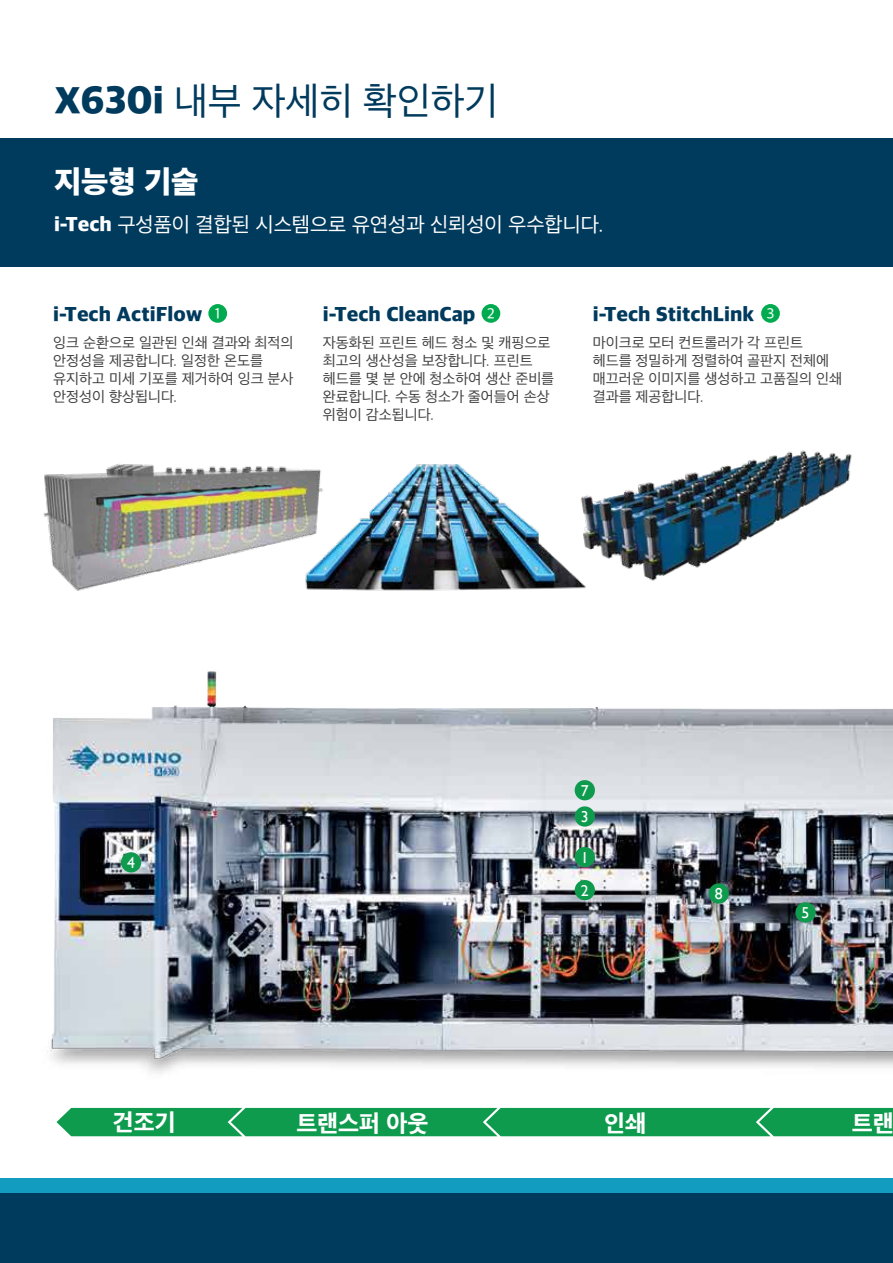
<style>
.page{position:relative;width:893px;height:1263px;background:#fff}
.page>*{position:absolute;margin:0;border:0;box-sizing:border-box;transform-origin:0 0}
.t1{font:39px "Apple SD Gothic Neo";color:#003a5d}
.t2{font:800 31.5px "Apple SD Gothic Neo";color:#fff}
.t3{font:800 24.15px "Apple SD Gothic Neo";color:#fff}
.t4{font:800 21px "Apple SD Gothic Neo";color:#003a5d}
.t5{font:21px "Apple SD Gothic Neo";color:#fff}
.t6{font:15.75px "Gill Sans";color:#fff}
.t7{font:15px/18px "Apple SD Gothic Neo";color:#414042}
.t8{font:500 15px "Apple SD Gothic Neo";color:#fff}
.s1{font-weight:800}
</style>
<div class="page">
<div style="left:0;top:1193px;width:893px;height:70px;background:#003a5d"></div>
<div style="left:0;top:1178px;width:893px;height:15px;background:#129dc0"></div>
<img style="left:47px;top:671px;width:846px;height:437px">
<div style="left:57px;top:1108px;width:836px;height:28px;background:#0e9b4d"></div>
<div style="left:575px;top:880px;width:20px;height:20px;background:#0e9b4d;border-radius:50%"></div>
<div style="left:575px;top:806px;width:20px;height:21px;background:#0e9b4d;border-radius:50%"></div>
<div style="left:121px;top:852px;width:20px;height:20px;background:#0e9b4d;border-radius:50%"></div>
<div style="left:795px;top:902px;width:21px;height:20px;background:#0e9b4d;border-radius:50%"></div>
<div style="left:575px;top:847px;width:20px;height:20px;background:#0e9b4d;border-radius:50%"></div>
<div style="left:575px;top:780px;width:20px;height:20px;background:#0e9b4d;border-radius:50%"></div>
<div style="left:709px;top:883px;width:20px;height:21px;background:#0e9b4d;border-radius:50%"></div>
<div style="left:0;top:138px;width:893px;height:128px;background:#003a5d"></div>
<img style="left:331px;top:464px;width:237px;height:127px">
<img style="left:43px;top:464px;width:288px;height:127px">
<img style="left:568px;top:450px;width:284px;height:139px">
<div style="left:208px;top:304px;width:19px;height:19px;background:#00ab4f;border-radius:50%"></div>
<div style="left:482px;top:304px;width:18px;height:19px;background:#00ab4f;border-radius:50%"></div>
<div style="left:761px;top:304px;width:19px;height:19px;background:#00ab4f;border-radius:50%"></div>
<h1 class="t1" style="left:54px;top:75px;width:446px"><span class="s1">X630i</span> 내부 자세히 확인하기</h1>
<h2 class="t2" style="left:54px;top:158px;width:146px">지능형 기술</h2>
<h3 class="t5" style="left:54px;top:210px;width:551px"><span class="s1">i-Tech</span> 구성품이 결합된 시스템으로 유연성과 신뢰성이 우수합니다.</h3>
<h3 class="t4" style="left:53px;top:298px;width:151px">i-Tech ActiFlow</h3>
<p class="t7" style="left:53px;top:333px;width:242px">잉크 순환으로 일관된 인쇄 결과와 최적의 안정성을 제공합니다. 일정한 온도를 유지하고 미세 기포를 제거하여 잉크 분사 안정성이 향상됩니다.</p>
<h3 class="t4" style="left:323px;top:298px;width:154px">i-Tech CleanCap</h3>
<p class="t7" style="left:323px;top:333px;width:233px">자동화된 프린트 헤드 청소 및 캐핑으로 최고의 생산성을 보장합니다. 프린트 헤드를 몇 분 안에 청소하여 생산 준비를 완료합니다. 수동 청소가 줄어들어 손상 위험이 감소됩니다.</p>
<h3 class="t4" style="left:593px;top:298px;width:163px">i-Tech StitchLink</h3>
<p class="t7" style="left:593px;top:333px;width:251px">마이크로 모터 컨트롤러가 각 프린트 헤드를 정밀하게 정렬하여 골판지 전체에 매끄러운 이미지를 생성하고 고품질의 인쇄 결과를 제공합니다.</p>
<p class="t8" style="left:215px;top:304px;width:7px">1</p>
<p class="t8" style="left:487px;top:304px;width:9px">2</p>
<p class="t8" style="left:766px;top:304px;width:10px">3</p>
<p class="t6" style="left:581px;top:781px;width:9px">7</p>
<p class="t6" style="left:127px;top:853px;width:9px">4</p>
<p class="t6" style="left:581px;top:807px;width:9px">3</p>
<p class="t6" style="left:581px;top:848px;width:9px">1</p>
<p class="t6" style="left:581px;top:881px;width:9px">2</p>
<p class="t6" style="left:715px;top:884px;width:9px">8</p>
<p class="t6" style="left:802px;top:903px;width:9px">5</p>
<h3 class="t3" style="left:113px;top:1104px;width:64px">건조기</h3>
<h3 class="t3" style="left:296px;top:1105px;width:134px">트랜스퍼 아웃</h3>
<h3 class="t3" style="left:604px;top:1105px;width:43px">인쇄</h3>
<h3 class="t3" style="left:852px;top:1105px;width:43px">트랜</h3>
</div>
